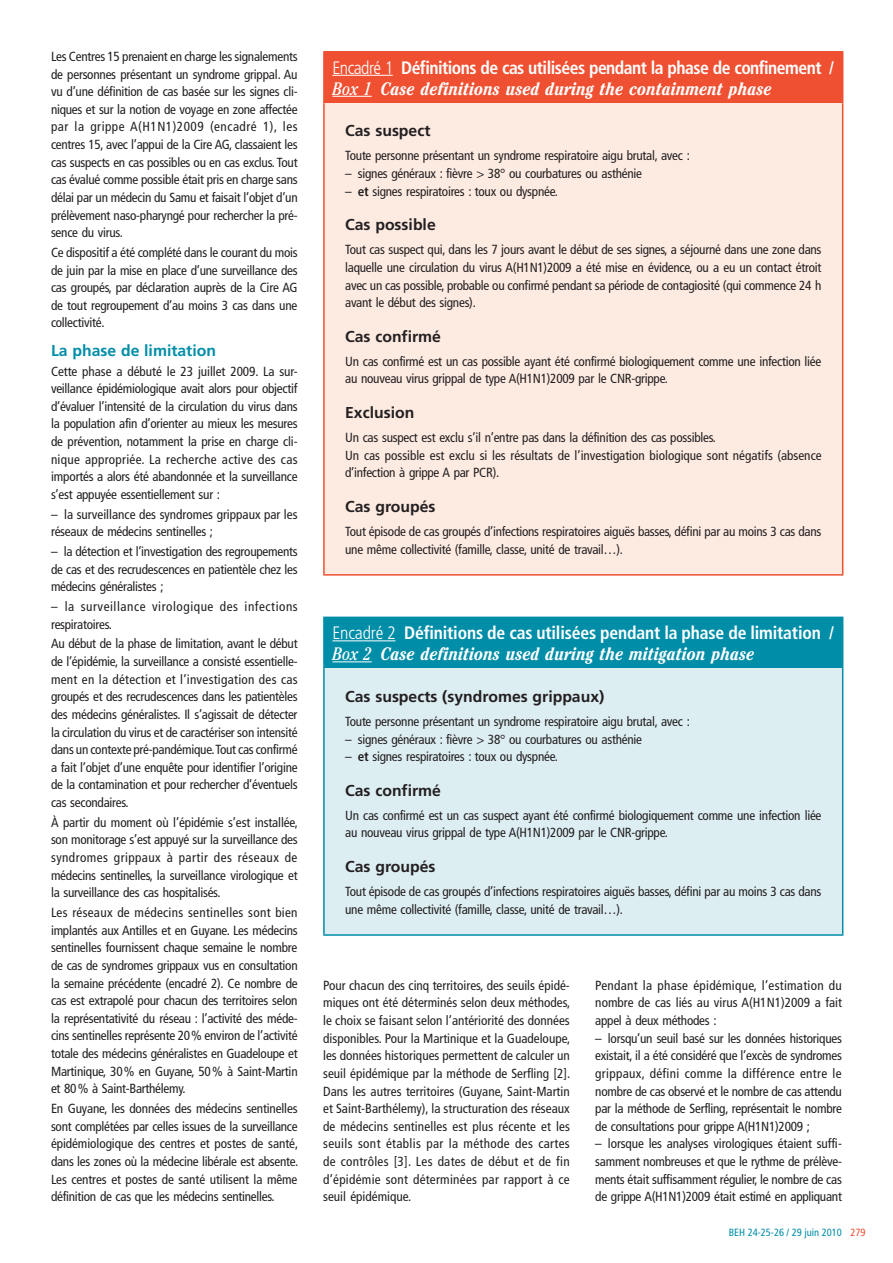
<style>
.page{position:relative;width:893px;height:1263px;background:#fff}
.page>*{position:absolute;margin:0;border:0;box-sizing:border-box;transform-origin:0 0}
.t1{font:italic 700 condensed 18px "Cheltenham";color:#fff}
.t2{font:700 condensed 18px "Frutiger";letter-spacing:-.03em;color:#fff}
.t3{font:700 condensed 18px "Frutiger";letter-spacing:-.01em;color:#fff}
.t4{font:700 15.75px "Frutiger";color:#231f20}
.t5{font:700 15.75px "Frutiger";color:#008da8}
.t6{font:condensed 13.2px/17.5px "Frutiger";letter-spacing:-.02em;color:#231f20;text-align:justify}
.t7{font:condensed 13.2px/17.5px "Frutiger";color:#231f20}
.t8{font:condensed 13.2px/17.5px "Frutiger";letter-spacing:.04em;color:#231f20}
.t9{font:condensed 10.5px "Frutiger";color:#008da8}
.s1{font-weight:300}
.s2{font-weight:400}
.s3{font-weight:700}
.s4{color:#ef5032}
</style>
<div class="page">
<div style="left:324px;top:52px;width:519px;height:51px;background:#ef5032"></div>
<div style="left:324px;top:103px;width:519px;height:472px;background:#fdebe2"></div>
<hr style="left:323px;top:51px;width:520px;height:2px;background:#ef5032">
<hr style="left:323px;top:53px;width:2px;height:50px;background:#ef5032">
<hr style="left:323px;top:103px;width:2px;height:471px;background:#ef5032">
<hr style="left:842px;top:103px;width:1px;height:471px;background:#ef5032">
<hr style="left:323px;top:574px;width:520px;height:2px;background:#ef5032">
<hr style="left:332px;top:75px;width:61px;height:1px;background:#fff">
<hr style="left:332px;top:96px;width:40px;height:1px;background:#fff">
<div style="left:324px;top:617px;width:519px;height:52px;background:#008da8"></div>
<div style="left:324px;top:669px;width:519px;height:266px;background:#ddeef3"></div>
<hr style="left:323px;top:617px;width:520px;height:1px;background:#008da8">
<hr style="left:323px;top:618px;width:2px;height:51px;background:#008da8">
<hr style="left:323px;top:669px;width:2px;height:265px;background:#008da8">
<hr style="left:842px;top:669px;width:1px;height:265px;background:#008da8">
<hr style="left:323px;top:934px;width:520px;height:2px;background:#008da8">
<hr style="left:332px;top:641px;width:64px;height:1px;background:#fff">
<hr style="left:332px;top:662px;width:40px;height:1px;background:#fff">
<p class="t6" style="left:51px;top:48px;width:248px">Les Centres 15 prenaient en charge les signalements de personnes présentant un syndrome grippal. Au vu d’une définition de cas basée sur les signes cli&shy;niques et sur la notion de voyage en zone affectée par la grippe A(H1N1)2009 (encadré 1), les centres 15, avec l’appui de la Cire AG, classaient les cas suspects en cas possibles ou en cas exclus. Tout cas évalué comme possible était pris en charge sans délai par un médecin du Samu et faisait l’objet d’un prélèvement naso-pharyngé pour rechercher la pré&shy;sence du virus.</p>
<p class="t6" style="left:51px;top:244px;width:248px">Ce dispositif a été complété dans le courant du mois de juin par la mise en place d’une surveillance des cas groupés, par déclaration auprès de la Cire AG de tout regroupement d’au moins 3 cas dans une collectivité.</p>
<p class="t5" style="left:51px;top:341px;width:166px">La phase de limitation</p>
<p class="t6" style="left:51px;top:362px;width:248px">Cette phase a débuté le 23 juillet 2009. La sur&shy;veillance épidémiologique avait alors pour objectif d’évaluer l’intensité de la circulation du virus dans la population afin d’orienter au mieux les mesures de prévention, notamment la prise en charge cli&shy;nique appropriée. La recherche active des cas importés a alors été abandonnée et la surveillance s’est appuyée essentiellement sur :</p>
<p class="t7" style="left:51px;top:505px;width:248px">– la surveillance des syndromes grippaux par les réseaux de médecins sentinelles ;</p>
<p class="t6" style="left:51px;top:543px;width:248px">– la détection et l’investigation des regroupements de cas et des recrudescences en patientèle chez les médecins généralistes ;</p>
<p class="t8" style="left:51px;top:598px;width:248px">– la surveillance virologique des infections respiratoires.</p>
<p class="t6" style="left:51px;top:635px;width:248px">Au début de la phase de limitation, avant le début de l’épidémie, la surveillance a consisté essentielle&shy;ment en la détection et l’investigation des cas groupés et des recrudescences dans les patientèles des médecins généralistes. Il s’agissait de détecter la circulation du virus et de caractériser son intensité dans un contexte pré-pandémique. Tout cas confirmé a fait l’objet d’une enquête pour identifier l’origine de la contamination et pour rechercher d’éventuels cas secondaires.</p>
<p class="t6" style="left:51px;top:813px;width:248px">À partir du moment où l’épidémie s’est installée, son monitorage s’est appuyé sur la surveillance des syndromes grippaux à partir des réseaux de médecins sentinelles, la surveillance virologique et la surveillance des cas hospitalisés.</p>
<p class="t6" style="left:51px;top:904px;width:248px">Les réseaux de médecins sentinelles sont bien implantés aux Antilles et en Guyane. Les médecins sentinelles fournissent chaque semaine le nombre de cas de syndromes grippaux vus en consultation la semaine précédente (encadré 2). Ce nombre de cas est extrapolé pour chacun des territoires selon la représentativité du réseau : l’activité des méde&shy;cins sentinelles représente 20% environ de l’activité totale des médecins généralistes en Guadeloupe et Martinique, 30% en Guyane, 50% à Saint-Martin et 80% à Saint-Barthélemy.</p>
<p class="t6" style="left:51px;top:1100px;width:249px;text-align:left">En Guyane, les données des médecins sentinelles sont complétées par celles issues de la surveillance épidémiologique des centres et postes de santé, dans les zones où la médecine libérale est absente.<br>Les centres et postes de santé utilisent la même définition de cas que les médecins sentinelles.</p>
<h1 class="t2" style="left:332px;top:57px;width:503px"><span class="s1">Encadré 1</span> Définitions de cas utilisées pendant la phase de confinement /</h1>
<h1 class="t1" style="left:332px;top:78px;width:441px"><span class="s2">Box 1</span> Case definitions used during the containment phase</h1>
<p class="t4" style="left:345px;top:122px;width:87px">Cas suspect</p>
<p class="t6" style="left:345px;top:147px;width:346px">Toute personne présentant un syndrome respiratoire aigu brutal, avec :</p>
<p class="t6" style="left:345px;top:165px;width:298px">– signes généraux : fièvre &gt; 38° ou courbatures ou asthénie</p>
<p class="t6" style="left:345px;top:182px;width:212px">– <span class="s3">et</span> signes respiratoires : toux ou dyspnée.</p>
<p class="t4" style="left:345px;top:216px;width:92px">Cas possible</p>
<p class="t6" style="left:345px;top:241px;width:478px">Tout cas suspect qui, dans les 7 jours avant le début de ses signes, a séjourné dans une zone dans laquelle une circulation du virus A(H1N1)2009 a été mise en évidence, ou a eu un contact étroit avec un cas possible, probable ou confirmé pendant sa période de contagiosité (qui commence 24 h avant le début des signes).</p>
<p class="t4" style="left:345px;top:327px;width:97px">Cas confirmé</p>
<p class="t6" style="left:345px;top:352px;width:478px">Un cas confirmé est un cas possible ayant été confirmé biologiquement comme une infection liée au nouveau virus grippal de type A(H1N1)2009 par le CNR-grippe.</p>
<p class="t4" style="left:345px;top:403px;width:71px">Exclusion</p>
<p class="t7" style="left:345px;top:429px;width:478px">Un cas suspect est exclu s’il n’entre pas dans la définition des cas possibles.<br>Un cas possible est exclu si les résultats de l’investigation biologique sont négatifs (absence d’infection à grippe A par PCR).</p>
<p class="t4" style="left:345px;top:497px;width:92px">Cas groupés</p>
<p class="t6" style="left:345px;top:523px;width:478px">Tout épisode de cas groupés d’infections respiratoires aiguës basses, défini par au moins 3 cas dans une même collectivité (famille, classe, unité de travail…).</p>
<h1 class="t3" style="left:332px;top:622px;width:503px"><span class="s1">Encadré 2</span> Définitions de cas utilisées pendant la phase de limitation /</h1>
<h1 class="t1" style="left:332px;top:644px;width:424px"><span class="s2">Box 2</span> Case definitions used during the mitigation phase</h1>
<p class="t4" style="left:345px;top:687px;width:261px">Cas suspects (syndromes grippaux)</p>
<p class="t6" style="left:345px;top:713px;width:346px">Toute personne présentant un syndrome respiratoire aigu brutal, avec :</p>
<p class="t6" style="left:345px;top:730px;width:298px">– signes généraux : fièvre &gt; 38° ou courbatures ou asthénie</p>
<p class="t6" style="left:345px;top:748px;width:212px">– <span class="s3">et</span> signes respiratoires : toux ou dyspnée.</p>
<p class="t4" style="left:345px;top:781px;width:97px">Cas confirmé</p>
<p class="t6" style="left:345px;top:806px;width:478px">Un cas confirmé est un cas suspect ayant été confirmé biologiquement comme une infection liée au nouveau virus grippal de type A(H1N1)2009 par le CNR-grippe.</p>
<p class="t4" style="left:345px;top:857px;width:92px">Cas groupés</p>
<p class="t6" style="left:345px;top:883px;width:478px">Tout épisode de cas groupés d’infections respiratoires aiguës basses, défini par au moins 3 cas dans une même collectivité (famille, classe, unité de travail…).</p>
<p class="t7" style="left:323px;top:976px;width:249px">Pour chacun des cinq territoires, des seuils épidé&shy;miques ont été déterminés selon deux méthodes, le choix se faisant selon l’antériorité des données disponibles. Pour la Martinique et la Guadeloupe, les données historiques permettent de calculer un seuil épidémique par la méthode de Serfling [2].<br>Dans les autres territoires (Guyane, Saint-Martin et Saint-Barthélemy), la structuration des réseaux de médecins sentinelles est plus récente et les seuils sont établis par la méthode des cartes de contrôles [3]. Les dates de début et de fin d’épidémie sont déterminées par rapport à ce seuil épidémique.</p>
<p class="t6" style="left:595px;top:976px;width:248px">Pendant la phase épidémique, l’estimation du nombre de cas liés au virus A(H1N1)2009 a fait appel à deux méthodes :</p>
<p class="t6" style="left:595px;top:1029px;width:248px">– lorsqu’un seuil basé sur les données historiques existait, il a été considéré que l’excès de syndromes grippaux, défini comme la différence entre le nombre de cas observé et le nombre de cas attendu par la méthode de Serfling, représentait le nombre de consultations pour grippe A(H1N1)2009 ;</p>
<p class="t6" style="left:595px;top:1135px;width:248px">– lorsque les analyses virologiques étaient suffi&shy;samment nombreuses et que le rythme de prélève&shy;ments était suffisamment régulier, le nombre de cas de grippe A(H1N1)2009 était estimé en appliquant</p>
<p class="t9" style="left:729px;top:1226px;width:138px">BEH 24-25-26 / 29 juin 2010 <span class="s4">279</span></p>
</div>
